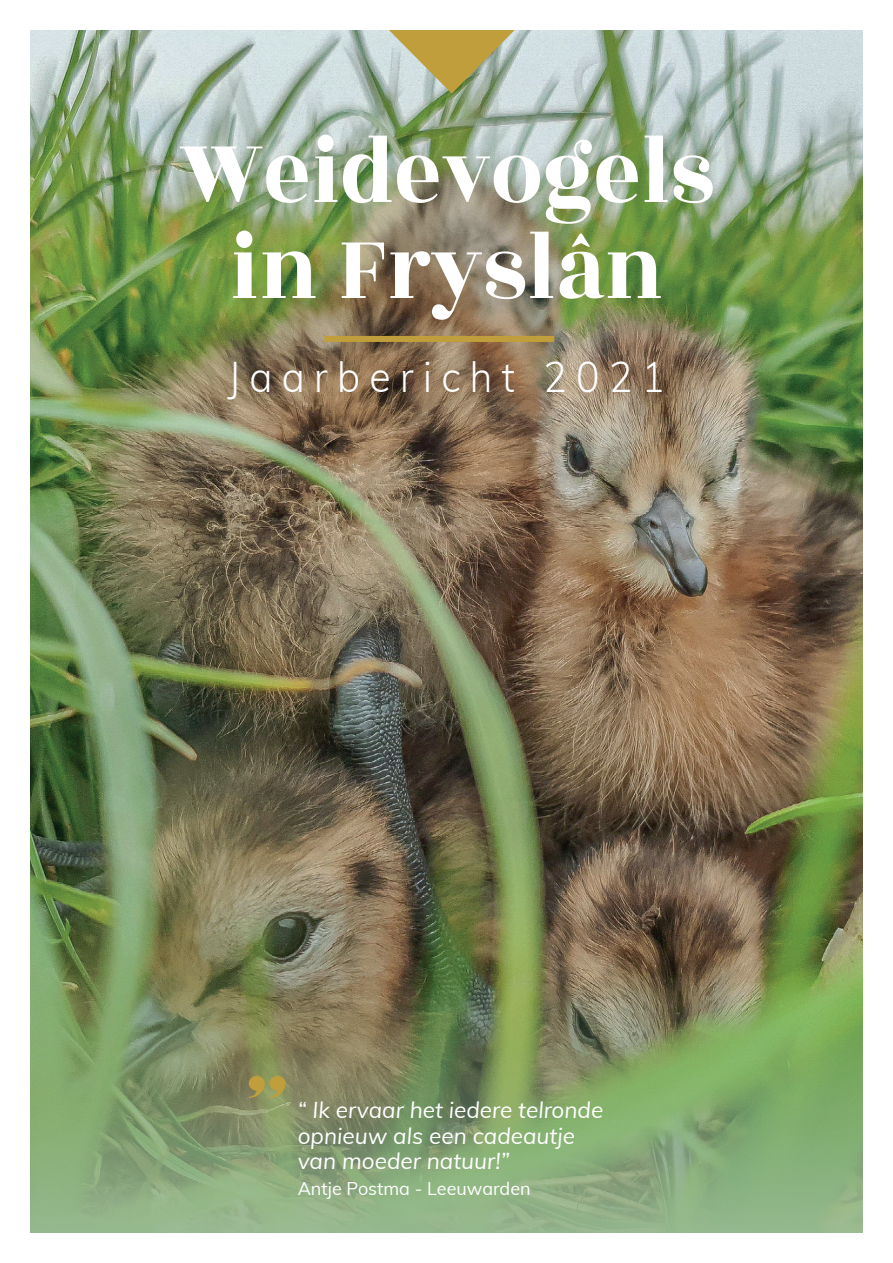
<style>
.page{position:relative;width:893px;height:1263px;background:#fff}
.page>*{position:absolute;margin:0;border:0;box-sizing:border-box;transform-origin:0 0}
.t1{font:99px/96px "Rozha One";color:#fff;text-align:center;scale:.93 1}
.t2{font:300 42px "Muli";letter-spacing:.24em;color:#fff;scale:.93 1}
.t3{font:italic 22.5px/25.5px "Muli";color:#fff}
.t4{font:18px "Muli";color:#fff}
</style>
<div class="page">
<img style="left:31px;top:31px;width:831px;height:824px">
<svg style="left:359px;top:31px;width:185px;height:63px;background:#bbba96"></svg>
<img style="left:31px;top:855px;width:831px;height:377px">
<div style="left:324px;top:336px;width:230px;height:6px;background:#c09e3b"></div>
<svg style="left:249px;top:1076px;width:37px;height:22px"></svg>
<h1 class="t1" style="left:179px;top:125px;width:577px">Weidevogels in Fryslân</h1>
<h2 class="t2" style="left:228px;top:347px;width:472px">Jaarbericht 2021</h2>
<p class="t3" style="left:298px;top:1096px;width:307px">“ Ik ervaar het iedere telronde opnieuw als een cadeautje van moeder natuur!”</p>
<p class="t4" style="left:298px;top:1175px;width:234px">Antje Postma - Leeuwarden</p>
</div>
